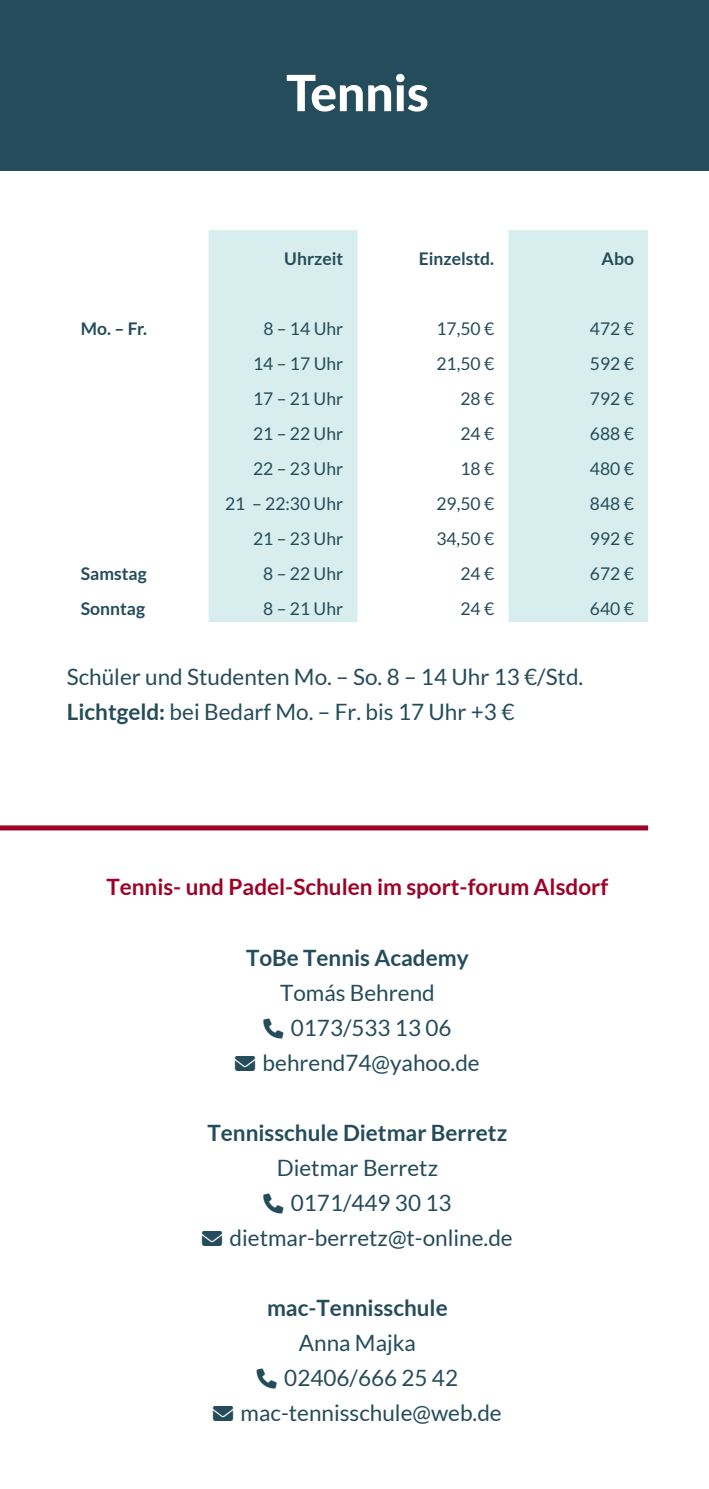
<style>
.page{position:relative;width:709px;height:1489px;background:#fff}
.page>*{position:absolute;margin:0;border:0;box-sizing:border-box;transform-origin:0 0}
.t1{font:800 50px "Lato";color:#fff}
.t2{font:22.5px/35px "Lato";color:#254c5a}
.t3{font:700 22.5px "Lato";color:#254c5a}
.t4{font:700 22.5px "Lato";color:#9d0228}
.t5{font:17.5px "Lato";color:#254c5a}
.t6{font:700 17.5px "Lato";color:#254c5a}
.s1{font-weight:700}
</style>
<div class="page">
<div style="left:0;top:0;width:709px;height:170px;background:#254c5a"></div>
<svg style="left:208px;top:230px;width:440px;height:392px;fill:#d8eded"></svg>
<div style="left:0;top:825px;width:648px;height:5px;background:#9d0228"></div>
<h1 class="t1" style="left:286px;top:56px;width:144px">Tennis</h1>
<p class="t6" style="left:284px;top:249px;width:60px">Uhrzeit</p>
<p class="t6" style="left:419px;top:249px;width:77px">Einzelstd.</p>
<p class="t6" style="left:601px;top:249px;width:34px">Abo</p>
<p class="t6" style="left:81px;top:319px;width:68px">Mo. – Fr.</p>
<p class="t5" style="left:263px;top:319px;width:81px">8 – 14 Uhr</p>
<p class="t5" style="left:436px;top:319px;width:59px">17,50 €</p>
<p class="t5" style="left:590px;top:319px;width:45px">472 €</p>
<p class="t5" style="left:253px;top:354px;width:92px">14 – 17 Uhr</p>
<p class="t5" style="left:436px;top:354px;width:59px">21,50 €</p>
<p class="t5" style="left:590px;top:354px;width:45px">592 €</p>
<p class="t5" style="left:253px;top:389px;width:92px">17 – 21 Uhr</p>
<p class="t5" style="left:460px;top:389px;width:35px">28 €</p>
<p class="t5" style="left:590px;top:389px;width:45px">792 €</p>
<p class="t5" style="left:253px;top:424px;width:92px">21 – 22 Uhr</p>
<p class="t5" style="left:460px;top:424px;width:35px">24 €</p>
<p class="t5" style="left:590px;top:424px;width:45px">688 €</p>
<p class="t5" style="left:253px;top:459px;width:92px">22 – 23 Uhr</p>
<p class="t5" style="left:460px;top:459px;width:35px">18 €</p>
<p class="t5" style="left:590px;top:459px;width:45px">480 €</p>
<p class="t5" style="left:225px;top:494px;width:120px">21 – 22:30 Uhr</p>
<p class="t5" style="left:436px;top:494px;width:59px">29,50 €</p>
<p class="t5" style="left:590px;top:494px;width:45px">848 €</p>
<p class="t5" style="left:253px;top:529px;width:92px">21 – 23 Uhr</p>
<p class="t5" style="left:436px;top:529px;width:59px">34,50 €</p>
<p class="t5" style="left:590px;top:529px;width:45px">992 €</p>
<p class="t6" style="left:81px;top:564px;width:67px">Samstag</p>
<p class="t5" style="left:263px;top:564px;width:81px">8 – 22 Uhr</p>
<p class="t5" style="left:460px;top:564px;width:35px">24 €</p>
<p class="t5" style="left:590px;top:564px;width:45px">672 €</p>
<p class="t6" style="left:81px;top:599px;width:66px">Sonntag</p>
<p class="t5" style="left:263px;top:599px;width:81px">8 – 21 Uhr</p>
<p class="t5" style="left:460px;top:599px;width:35px">24 €</p>
<p class="t5" style="left:590px;top:599px;width:45px">640 €</p>
<p class="t2" style="left:67px;top:659px;width:518px">Schüler und Studenten Mo. – So. 8 – 14 Uhr 13 €/Std.<br><span class="s1">Lichtgeld:</span> bei Bedarf Mo. – Fr. bis 17 Uhr +3 €</p>
<p class="t4" style="left:106px;top:874px;width:503px">Tennis- und Padel-Schulen im sport-forum Alsdorf</p>
<p class="t3" style="left:246px;top:944px;width:224px">ToBe Tennis Academy</p>
<p class="t2" style="left:280px;top:974px;width:156px">Tomás Behrend</p>
<p class="t2" style="left:291px;top:1009px;width:162px">0173/533 13 06</p>
<p class="t2" style="left:235px;top:1044px;width:246px">→ behrend74@yahoo.de</p>
<p class="t3" style="left:207px;top:1119px;width:301px">Tennisschule Dietmar Berretz</p>
<p class="t2" style="left:277px;top:1149px;width:163px">Dietmar Berretz</p>
<p class="t2" style="left:291px;top:1184px;width:162px">0171/449 30 13</p>
<p class="t2" style="left:202px;top:1219px;width:312px">→ dietmar-berretz@t-online.de</p>
<p class="t3" style="left:267px;top:1294px;width:182px">mac-Tennisschule</p>
<p class="t2" style="left:299px;top:1324px;width:119px">Anna Majka</p>
<p class="t2" style="left:284px;top:1359px;width:175px">02406/666 25 42</p>
<p class="t2" style="left:213px;top:1394px;width:290px">→ mac-tennisschule@web.de</p>
</div>
